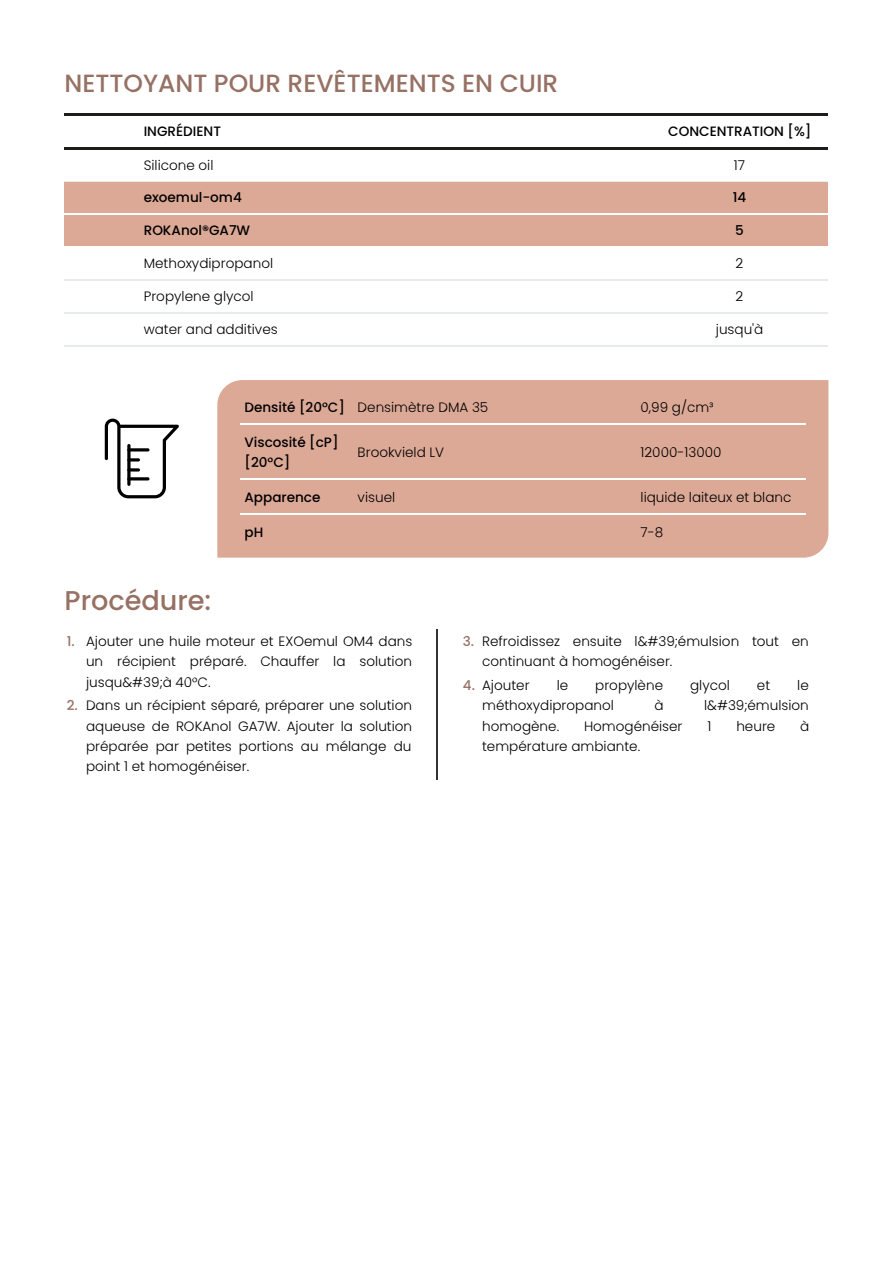
<style>
.page{position:relative;width:893px;height:1263px;background:#fff}
.page>*{position:absolute;margin:0;border:0;box-sizing:border-box;transform-origin:0 0}
.t1{font:500 27.15px "Poppins";letter-spacing:.005em;color:#967164}
.t2{font:24.9px "Medium Poppins";letter-spacing:.005em;color:#967164}
.t3{font:13.5px/20.4px "Light Poppins";letter-spacing:.005em;color:#000;text-align:justify}
.t4{font:500 13.5px/20.4px "Poppins";letter-spacing:.005em;color:#000}
.s1{font-family:"Poppins";font-weight:500}
.s2{font-family:"Poppins";font-weight:500;color:#967164}
</style>
<div class="page">
<hr style="left:64px;top:113px;width:764px;height:2px;background:#1d1d1b">
<hr style="left:64px;top:147px;width:764px;height:2px;background:#1d1d1b">
<hr style="left:64px;top:181px;width:764px;height:1px;background:#e7ebeb">
<div style="left:64px;top:182px;width:764px;height:33px;background:#dda997"></div>
<hr style="left:64px;top:214px;width:764px;height:1px;background:#fff">
<div style="left:64px;top:215px;width:764px;height:33px;background:#dda997"></div>
<hr style="left:64px;top:247px;width:764px;height:1px;background:#fff">
<hr style="left:64px;top:279px;width:764px;height:2px;background:#e7ebeb">
<hr style="left:64px;top:312px;width:764px;height:1px;background:#e7ebeb">
<hr style="left:64px;top:345px;width:764px;height:1px;background:#e7ebeb">
<div style="left:217px;top:380px;width:611px;height:178px;background:#dda997"></div>
<hr style="left:240px;top:423px;width:113px;height:1px;background:#fff">
<hr style="left:353px;top:423px;width:283px;height:1px;background:#fff">
<hr style="left:636px;top:423px;width:169px;height:1px;background:#fff">
<hr style="left:240px;top:478px;width:113px;height:2px;background:#fff">
<hr style="left:353px;top:478px;width:283px;height:2px;background:#fff">
<hr style="left:636px;top:478px;width:169px;height:2px;background:#fff">
<hr style="left:240px;top:514px;width:113px;height:1px;background:#fff">
<hr style="left:353px;top:514px;width:283px;height:1px;background:#fff">
<hr style="left:636px;top:514px;width:169px;height:1px;background:#fff">
<hr style="left:437px;top:629px;width:1px;height:150px;background:#333">
<svg style="left:105px;top:419px;width:74px;height:79px"></svg>
<hr style="left:127px;top:444px;width:3px;height:42px;background:#000;border-radius:2px">
<hr style="left:127px;top:477px;width:22px;height:3px;background:#000;border-radius:2px">
<svg style="left:127px;top:468px;width:13px;height:4px"></svg>
<svg style="left:127px;top:458px;width:13px;height:4px"></svg>
<svg style="left:127px;top:448px;width:22px;height:4px"></svg>
<h2 class="t2" style="left:64px;top:66px;width:495px">NETTOYANT POUR REVÊTEMENTS EN CUIR</h2>
<p class="t4" style="left:144px;top:121px;width:79px">INGRÉDIENT</p>
<p class="t4" style="left:668px;top:121px;width:144px">CONCENTRATION [%]</p>
<p class="t3" style="left:144px;top:155px;width:71px">Silicone oil</p>
<p class="t3" style="left:734px;top:155px;width:13px">17</p>
<p class="t4" style="left:144px;top:188px;width:99px">exoemul-om4</p>
<p class="t4" style="left:732px;top:188px;width:15px">14</p>
<p class="t4" style="left:144px;top:220px;width:108px">ROKAnol®GA7W</p>
<p class="t4" style="left:735px;top:220px;width:10px">5</p>
<p class="t3" style="left:144px;top:253px;width:131px">Methoxydipropanol</p>
<p class="t3" style="left:735px;top:253px;width:9px">2</p>
<p class="t3" style="left:144px;top:286px;width:111px">Propylene glycol</p>
<p class="t3" style="left:735px;top:286px;width:9px">2</p>
<p class="t3" style="left:144px;top:319px;width:135px">water and additives</p>
<p class="t3" style="left:715px;top:319px;width:49px">jusqu'à</p>
<p class="t3" style="left:244px;top:397px;width:245px"><span class="s1">Densité [20°C]</span> Densimètre DMA 35</p>
<p class="t3" style="left:640px;top:397px;width:75px">0,99 g/cm³</p>
<p class="t4" style="left:244px;top:432px;width:95px">Viscosité [cP] [20°C]</p>
<p class="t3" style="left:357px;top:442px;width:88px">Brookvield LV</p>
<p class="t3" style="left:640px;top:442px;width:82px">12000-13000</p>
<p class="t4" style="left:244px;top:487px;width:77px">Apparence</p>
<p class="t3" style="left:357px;top:487px;width:39px">visuel</p>
<p class="t3" style="left:640px;top:487px;width:152px">liquide laiteux et blanc</p>
<p class="t4" style="left:244px;top:522px;width:20px">pH</p>
<p class="t3" style="left:640px;top:522px;width:24px">7-8</p>
<h1 class="t1" style="left:64px;top:581px;width:148px">Procédure:</h1>
<p class="t3" style="left:86px;top:631px;width:328px;text-indent:-19px"><span class="s2">1.</span> Ajouter une huile moteur et EXOemul OM4 dans un récipient préparé. Chauffer la solution jusqu&amp;#39;à 40°C.</p>
<p class="t3" style="left:86px;top:695px;width:327px;text-indent:-19px"><span class="s2">2.</span> Dans un récipient séparé, préparer une solution aqueuse de ROKAnol GA7W. Ajouter la solution préparée par petites portions au mélange du point 1 et homogénéiser.</p>
<p class="t3" style="left:482px;top:631px;width:328px;text-indent:-19px"><span class="s2">3.</span> Refroidissez ensuite l&amp;#39;émulsion tout en continuant à homogénéiser.</p>
<p class="t3" style="left:463px;top:675px;width:68px"><span class="s2">4.</span> Ajouter</p>
<p class="t3" style="left:556px;top:675px;width:13px">le</p>
<p class="t3" style="left:595px;top:675px;width:69px">propylène</p>
<p class="t3" style="left:690px;top:675px;width:41px">glycol</p>
<p class="t3" style="left:757px;top:675px;width:15px">et</p>
<p class="t3" style="left:797px;top:675px;width:13px">le</p>
<p class="t3" style="left:482px;top:695px;width:133px">méthoxydipropanol</p>
<p class="t3" style="left:654px;top:695px;width:11px">à</p>
<p class="t3" style="left:704px;top:695px;width:106px">l&amp;#39;émulsion</p>
<p class="t3" style="left:482px;top:716px;width:78px">homogène.</p>
<p class="t3" style="left:584px;top:716px;width:100px">Homogénéiser</p>
<p class="t3" style="left:707px;top:716px;width:5px">1</p>
<p class="t3" style="left:736px;top:716px;width:40px">heure</p>
<p class="t3" style="left:800px;top:716px;width:11px">à</p>
<p class="t3" style="left:482px;top:736px;width:159px">température ambiante.</p>
</div>
